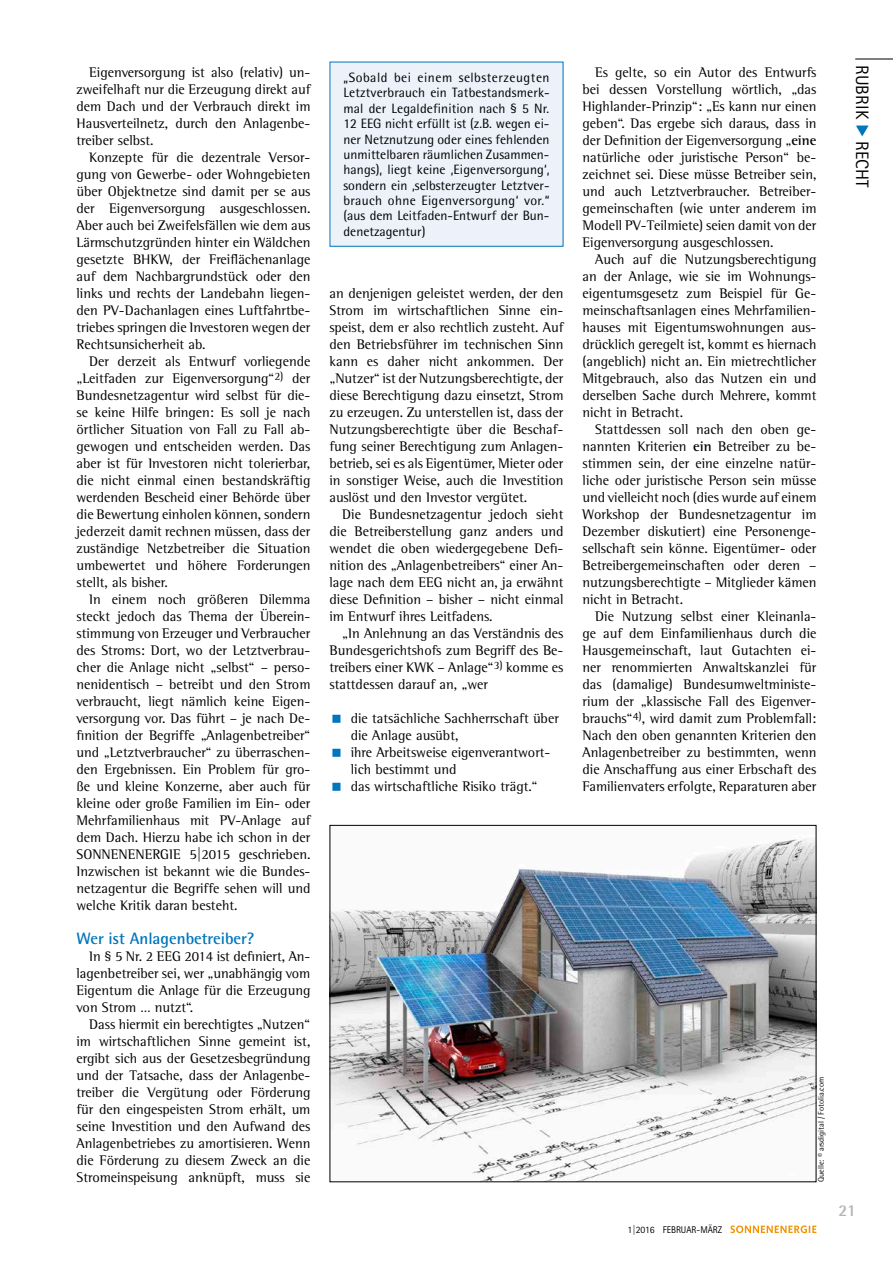
<style>
.page{position:relative;width:893px;height:1263px;background:#fff}
.page>*{position:absolute;margin:0;border:0;box-sizing:border-box;transform-origin:0 0}
.t1{font:18px "Rotis Sans Serif Std";letter-spacing:.01em;color:#000}
.t2{font:700 16.5px "Rotis Semi Sans Std";color:#0076bd}
.t3{font:700 16.5px "Rotis Semi Sans Std";color:#b1b3b4}
.t4{font:14.25px/17px "Rotis Semi Serif Std";color:#000;text-align:justify}
.t5{font:13.5px/15.5px "Rotis Semi Sans Std";color:#000;text-align:justify}
.t6{font:9.75px "Rotis Sans Serif Std";color:#000}
.t7{font:8.25px "Rotis Semi Sans Std";color:#000}
.s1{font-weight:700}
.s2{color:#0076bd}
</style>
<div class="page">
<svg style="left:730px;top:1225px;width:86px;height:8px"></svg>
<hr style="left:855px;top:59px;width:38px;height:1px;background:#000">
<img style="left:332px;top:839px;width:482px;height:341px">
<svg style="left:856px;top:125px;width:13px;height:12px"></svg>
<div style="left:330px;top:62px;width:233px;height:184px;background:#ecf1fa"></div>
<p class="t4" style="left:77px;top:63px;width:235px;text-indent:13px">Eigenversorgung ist also (relativ) un&shy;zweifelhaft nur die Erzeugung direkt auf dem Dach und der Verbrauch direkt im Hausverteilnetz, durch den Anlagenbe&shy;treiber selbst.</p>
<p class="t4" style="left:77px;top:148px;width:235px;text-indent:13px">Konzepte für die dezentrale Versor&shy;gung von Gewerbe- oder Wohngebieten über Objektnetze sind damit per se aus der Eigenversorgung ausgeschlossen.<br>Aber auch bei Zweifelsfällen wie dem aus Lärmschutzgründen hinter ein Wäldchen gesetzte BHKW, der Freiflächenanlage auf dem Nachbargrundstück oder den links und rechts der Landebahn liegen&shy;den PV-Dachanlagen eines Luftfahrtbe&shy;triebes springen die Investoren wegen der Rechtsunsicherheit ab.</p>
<p class="t4" style="left:77px;top:352px;width:235px;text-indent:13px">Der derzeit als Entwurf vorliegende „Leitfaden zur Eigenversorgung“<sup>2)</sup> der Bundesnetzagentur wird selbst für die&shy;se keine Hilfe bringen: Es soll je nach örtlicher Situation von Fall zu Fall ab&shy;gewogen und entscheiden werden. Das aber ist für Investoren nicht tolerierbar, die nicht einmal einen bestandskräftig werdenden Bescheid einer Behörde über die Bewertung einholen können, sondern jederzeit damit rechnen müssen, dass der zuständige Netzbetreiber die Situation umbewertet und höhere Forderungen stellt, als bisher.</p>
<p class="t4" style="left:77px;top:591px;width:235px;text-indent:13px">In einem noch größeren Dilemma steckt jedoch das Thema der Überein&shy;stimmung von Erzeuger und Verbraucher des Stroms: Dort, wo der Letztverbrau&shy;cher die Anlage nicht „selbst“ – perso&shy;nenidentisch – betreibt und den Strom verbraucht, liegt nämlich keine Eigen&shy;versorgung vor. Das führt – je nach De&shy;finition der Begriffe „Anlagenbetreiber“ und „Letztverbraucher“ zu überraschen&shy;den Ergebnissen. Ein Problem für gro&shy;ße und kleine Konzerne, aber auch für kleine oder große Familien im Ein- oder Mehrfamilienhaus mit PV-Anlage auf dem Dach. Hierzu habe ich schon in der SONNENENERGIE 5|2015 geschrieben.<br>Inzwischen ist bekannt wie die Bundes&shy;netzagentur die Begriffe sehen will und welche Kritik daran besteht.</p>
<p class="t2" style="left:77px;top:928px;width:179px">Wer ist Anlagenbetreiber?</p>
<p class="t4" style="left:77px;top:948px;width:235px;text-indent:13px">In § 5 Nr. 2 EEG 2014 ist definiert, An&shy;lagenbetreiber sei, wer „unabhängig vom Eigentum die Anlage für die Erzeugung von Strom … nutzt“.</p>
<p class="t4" style="left:77px;top:1016px;width:235px;text-indent:13px">Dass hiermit ein berechtigtes „Nutzen“ im wirtschaftlichen Sinne gemeint ist, ergibt sich aus der Gesetzesbegründung und der Tatsache, dass der Anlagenbe&shy;treiber die Vergütung oder Förderung für den eingespeisten Strom erhält, um seine Investition und den Aufwand des Anlagenbetriebes zu amortisieren. Wenn die Förderung zu diesem Zweck an die Stromeinspeisung anknüpft, muss sie</p>
<p class="t5" style="left:343px;top:70px;width:208px">„Sobald bei einem selbsterzeugten Letztverbrauch ein Tatbestandsmerk&shy;mal der Legaldefinition nach § 5 Nr.<br>12 EEG nicht erfüllt ist (z.B. wegen ei&shy;ner Netznutzung oder eines fehlenden unmittelbaren räumlichen Zusammen&shy;hangs), liegt keine ‚Eigenversorgung‘, sondern ein ‚selbsterzeugter Letztver&shy;brauch ohne Eigenversorgung‘ vor.“ (aus dem Leitfaden-Entwurf der Bun&shy;denetzagentur)</p>
<p class="t4" style="left:330px;top:284px;width:235px">an denjenigen geleistet werden, der den Strom im wirtschaftlichen Sinne ein&shy;speist, dem er also rechtlich zusteht. Auf den Betriebsführer im technischen Sinn kann es daher nicht ankommen. Der „Nutzer“ ist der Nutzungsberechtigte, der diese Berechtigung dazu einsetzt, Strom zu erzeugen. Zu unterstellen ist, dass der Nutzungsberechtigte über die Beschaf&shy;fung seiner Berechtigung zum Anlagen&shy;betrieb, sei es als Eigentümer, Mieter oder in sonstiger Weise, auch die Investition auslöst und den Investor vergütet.</p>
<p class="t4" style="left:330px;top:506px;width:235px;text-indent:13px">Die Bundesnetzagentur jedoch sieht die Betreiberstellung ganz anders und wendet die oben wiedergegebene Defi&shy;nition des „Anlagenbetreibers“ einer An&shy;lage nach dem EEG nicht an, ja erwähnt diese Definition – bisher – nicht einmal im Entwurf ihres Leitfadens.</p>
<p class="t4" style="left:330px;top:625px;width:235px;text-indent:13px">„In Anlehnung an das Verständnis des Bundesgerichtshofs zum Begriff des Be&shy;treibers einer KWK – Anlage“<sup>3)</sup> komme es stattdessen darauf an, „wer</p>
<p class="t4" style="left:351px;top:710px;width:210px;text-align:left">die tatsächliche Sachherrschaft über die Anlage ausübt,<br>ihre Arbeitsweise eigenverantwort&shy;lich bestimmt und<br>das wirtschaftliche Risiko trägt.“</p>
<p class="t4" style="left:583px;top:63px;width:235px;text-indent:13px">Es gelte, so ein Autor des Entwurfs bei dessen Vorstellung wörtlich, „das Highlander-Prinzip“: „Es kann nur einen geben“. Das ergebe sich daraus, dass in der Definition der Eigenversorgung „<span class="s1">eine </span>natürliche oder juristische Person“ be&shy;zeichnet sei. Diese müsse Betreiber sein, und auch Letztverbraucher. Betreiber&shy;gemeinschaften (wie unter anderem im Modell PV-Teilmiete) seien damit von der Eigenversorgung ausgeschlossen.</p>
<p class="t4" style="left:583px;top:250px;width:235px;text-indent:13px">Auch auf die Nutzungsberechtigung an der Anlage, wie sie im Wohnungs&shy;eigentumsgesetz zum Beispiel für Ge&shy;meinschaftsanlagen eines Mehrfamilien&shy;hauses mit Eigentumswohnungen aus&shy;drücklich geregelt ist, kommt es hiernach (angeblich) nicht an. Ein mietrechtlicher Mitgebrauch, also das Nutzen ein und derselben Sache durch Mehrere, kommt nicht in Betracht.</p>
<p class="t4" style="left:583px;top:421px;width:235px;text-indent:13px">Stattdessen soll nach den oben ge&shy;nannten Kriterien <span class="s1">ein</span> Betreiber zu be&shy;stimmen sein, der eine einzelne natür&shy;liche oder juristische Person sein müsse und vielleicht noch (dies wurde auf einem Workshop der Bundesnetzagentur im Dezember diskutiert) eine Personenge&shy;sellschaft sein könne. Eigentümer- oder Betreibergemeinschaften oder deren – nutzungsberechtigte – Mitglieder kämen nicht in Betracht.</p>
<p class="t4" style="left:583px;top:608px;width:235px;text-indent:13px">Die Nutzung selbst einer Kleinanla&shy;ge auf dem Einfamilienhaus durch die Hausgemeinschaft, laut Gutachten ei&shy;ner renommierten Anwaltskanzlei für das (damalige) Bundesumweltministe&shy;rium der „klassische Fall des Eigenver&shy;brauchs“<sup>4)</sup>, wird damit zum Problemfall:<br>Nach den oben genannten Kriterien den Anlagenbetreiber zu bestimmten, wenn die Anschaffung aus einer Erbschaft des Familienvaters erfolgte, Reparaturen aber</p>
<p class="t1" style="left:873px;top:65px;width:125px;rotate:90deg">RUBRIK <span class="s2">◆</span> RECHT</p>
<p class="t6" style="left:627px;top:1223px;width:96px">1|2016 FEBRUAR-MÄRZ</p>
<p class="t7" style="left:816px;top:1182px;width:107px;rotate:-90deg">Quelle: © arsdigital / Fotolia.com</p>
<p class="t3" style="left:839px;top:1200px;width:19px">21</p>
</div>
